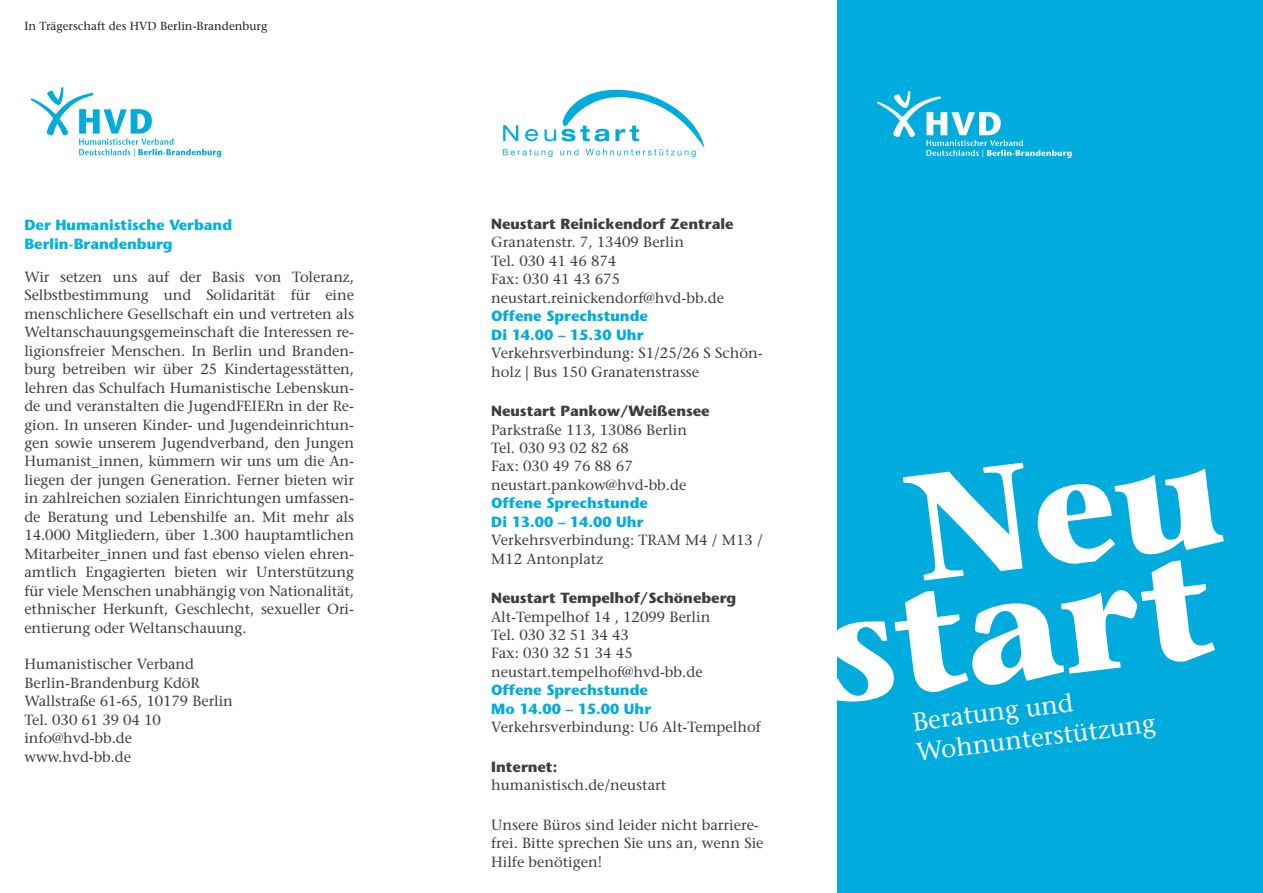
<style>
.page{position:relative;width:1263px;height:893px;background:#fff}
.page>*{position:absolute;margin:0;border:0;box-sizing:border-box;transform-origin:0 0}
.t1{font:700 150px/110.2px "Stone Serif Std";color:#fff;text-align:right}
.t2{font:500 25.5px/30.6px "Stone Serif Std";color:#fff}
.t3{font:500 14.7px/18.5px "Stone Serif Std";color:#3e3e3f}
.t4{font:700 14.7px/18.5px "Stone Sans Std";color:#00acdd}
.t5{font:700 14.7px "Stone Sans Std";color:#3e3e3f}
.t6{font:700 14.7px/18.5px "Stone Sans Std";color:#00b2e0}
.t7{font:500 11.7px "Stone Serif Std";color:#231f20}
</style>
<div class="page">
<div style="left:838px;top:0;width:425px;height:893px;background:#00acdd"></div>
<img style="left:877px;top:91px;width:195px;height:67px">
<svg style="left:31px;top:87px;width:190px;height:70px"></svg>
<svg style="left:503px;top:90px;width:201px;height:67px"></svg>
<p class="t7" style="left:24px;top:19px;width:244px">In Trägerschaft des HVD Berlin-Brandenburg</p>
<p class="t6" style="left:24px;top:216px;width:209px">Der Humanistische Verband<br>Berlin-Brandenburg</p>
<p class="t3" style="left:24px;top:268px;width:331px;text-align:justify">Wir setzen uns auf der Basis von Toleranz, Selbstbestimmung und Solidarität für eine menschlichere Gesellschaft ein und vertreten als Weltanschauungsgemeinschaft die Interessen re&shy;ligionsfreier Menschen. In Berlin und Branden&shy;burg betreiben wir über 25 Kindertagesstätten, lehren das Schulfach Humanistische Lebenskun&shy;de und veranstalten die JugendFEIERn in der Re&shy;gion. In unseren Kinder- und Jugendeinrichtun&shy;gen sowie unserem Jugendverband, den Jungen Humanist_innen, kümmern wir uns um die An&shy;liegen der jungen Generation. Ferner bieten wir in zahlreichen sozialen Einrichtungen umfassen&shy;de Beratung und Lebenshilfe an. Mit mehr als 14.000 Mitgliedern, über 1.300 hauptamtlichen Mitarbeiter_innen und fast ebenso vielen ehren&shy;amtlich Engagierten bieten wir Unterstützung für viele Menschen unabhängig von Nationalität, ethnischer Herkunft, Geschlecht, sexueller Ori&shy;entierung oder Weltanschauung.</p>
<p class="t3" style="left:24px;top:655px;width:210px">Humanistischer Verband<br>Berlin-Brandenburg KdöR<br>Wallstraße 61-65, 10179 Berlin<br>Tel. 030 61 39 04 10 info@hvd-bb.de www.hvd-bb.de</p>
<p class="t5" style="left:491px;top:215px;width:244px">Neustart Reinickendorf Zentrale</p>
<p class="t3" style="left:491px;top:233px;width:234px">Granatenstr. 7, 13409 Berlin<br>Tel. 030 41 46 874<br>Fax: 030 41 43 675 neustart.reinickendorf@hvd-bb.de</p>
<p class="t4" style="left:491px;top:307px;width:158px">Offene Sprechstunde<br>Di 14.00 – 15.30 Uhr</p>
<p class="t3" style="left:491px;top:344px;width:273px">Verkehrsverbindung: S1/25/26 S Schön&shy;holz | Bus 150 Granatenstrasse</p>
<p class="t5" style="left:491px;top:402px;width:220px">Neustart Pankow/Weißensee</p>
<p class="t3" style="left:491px;top:420px;width:197px">Parkstraße 113, 13086 Berlin<br>Tel. 030 93 02 82 68<br>Fax: 030 49 76 88 67 neustart.pankow@hvd-bb.de</p>
<p class="t4" style="left:491px;top:494px;width:158px">Offene Sprechstunde<br>Di 13.00 – 14.00 Uhr</p>
<p class="t3" style="left:491px;top:531px;width:273px">Verkehrsverbindung: TRAM M4 / M13 /<br>M12 Antonplatz</p>
<p class="t5" style="left:491px;top:589px;width:247px">Neustart Tempelhof/Schöneberg</p>
<p class="t3" style="left:491px;top:607px;width:221px">Alt-Tempelhof 14 , 12099 Berlin<br>Tel. 030 32 51 34 43<br>Fax: 030 32 51 34 45 neustart.tempelhof@hvd-bb.de</p>
<p class="t4" style="left:491px;top:681px;width:161px">Offene Sprechstunde<br>Mo 14.00 – 15.00 Uhr</p>
<p class="t3" style="left:491px;top:718px;width:271px">Verkehrsverbindung: U6 Alt-Tempelhof</p>
<p class="t5" style="left:491px;top:758px;width:68px">Internet:</p>
<p class="t3" style="left:491px;top:776px;width:177px">humanistisch.de/neustart</p>
<p class="t3" style="left:491px;top:815px;width:274px">Unsere Büros sind leider nicht barriere&shy;frei. Bitte sprechen Sie uns an, wenn Sie<br>Hilfe benötigen!</p>
<h1 class="t1" style="left:805px;top:485px;width:414px;rotate:-7deg">Neu start</h1>
<h2 class="t2" style="left:911px;top:707px;width:242px;rotate:-7deg">Beratung und<br>Wohnunterstützung</h2>
</div>
